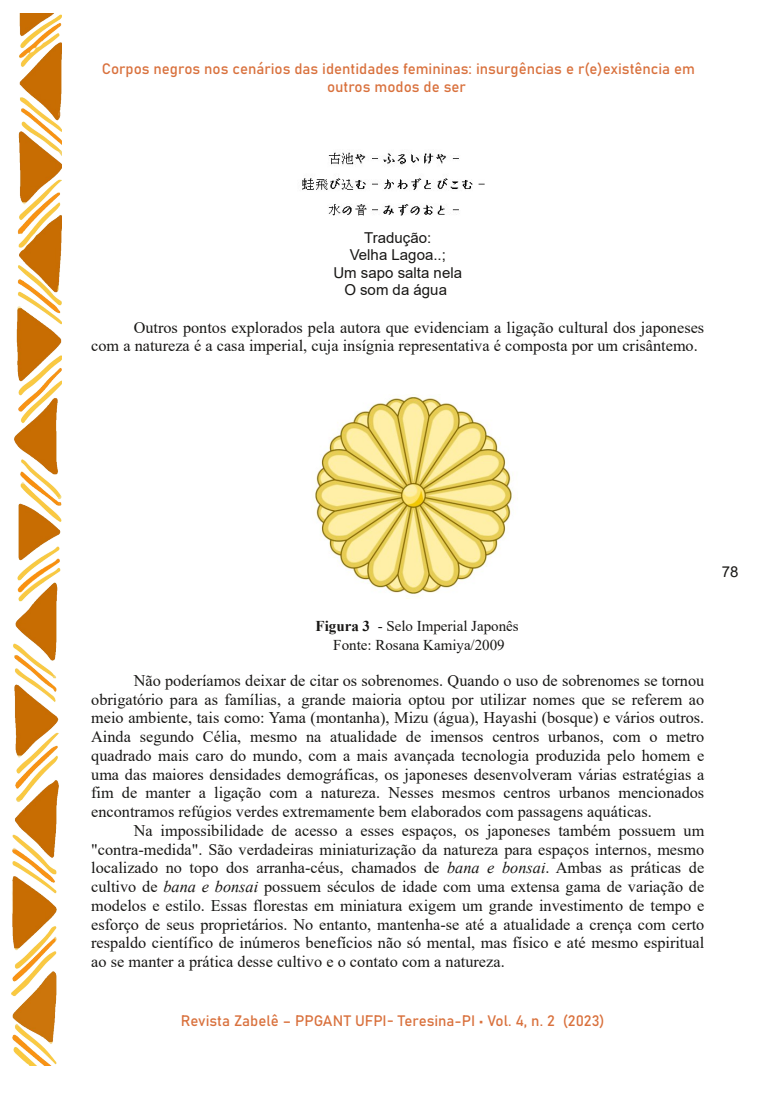
<style>
.page{position:relative;width:767px;height:1114px;background:#fff}
.page>*{position:absolute;margin:0;border:0;box-sizing:border-box;transform-origin:0 0}
.t1{font:16.25px/18.8px "Times New Roman";color:#181715;text-align:justify}
.t2{font:15px/18.8px "Bahnschrift";color:#d9713d;text-align:center}
.t3{font:15px/18.8px "Times New Roman";color:#181715;text-align:center}
.t4{font:15px/17.2px "Arial";color:#181715;text-align:center}
.s1{font-weight:700}
.s2{font-style:italic}
</style>
<div class="page">
<img style="left:11px;top:13px;width:50px;height:1052px">
<img style="left:314px;top:396px;width:204px;height:198px">
<img style="left:302px;top:152px;width:183px;height:64px">
<p class="t2" style="left:102px;top:60px;width:594px">Corpos negros nos cenários das identidades femininas: insurgências e r(e)existência em outros modos de ser</p>
<p class="t4" style="left:333px;top:229px;width:130px">Tradução:<br>Velha Lagoa..;<br>Um sapo salta nela<br>O som da água</p>
<p class="t1" style="left:91px;top:318px;width:614px;text-indent:43px">Outros pontos explorados pela autora que evidenciam a ligação cultural dos japoneses com a natureza é a casa imperial, cuja insígnia representativa é composta por um crisântemo.</p>
<p class="t3" style="left:315px;top:616px;width:204px"><span class="s1">Figura 3</span> - Selo Imperial Japonês<br>Fonte: Rosana Kamiya/2009</p>
<p class="t1" style="left:91px;top:671px;width:614px;text-indent:43px">Não poderíamos deixar de citar os sobrenomes. Quando o uso de sobrenomes se tornou obrigatório para as famílias, a grande maioria optou por utilizar nomes que se referem ao meio ambiente, tais como: Yama (montanha), Mizu (água), Hayashi (bosque) e vários outros.<br>Ainda segundo Célia, mesmo na atualidade de imensos centros urbanos, com o metro quadrado mais caro do mundo, com a mais avançada tecnologia produzida pelo homem e uma das maiores densidades demográficas, os japoneses desenvolveram várias estratégias a fim de manter a ligação com a natureza. Nesses mesmos centros urbanos mencionados encontramos refúgios verdes extremamente bem elaborados com passagens aquáticas.</p>
<p class="t1" style="left:91px;top:821px;width:614px;text-indent:43px">Na impossibilidade de acesso a esses espaços, os japoneses também possuem um "contra-medida". São verdadeiras miniaturização da natureza para espaços internos, mesmo localizado no topo dos arranha-céus, chamados de <span class="s2">bana e bonsai</span>. Ambas as práticas de cultivo de <span class="s2">bana e bonsai</span> possuem séculos de idade com uma extensa gama de variação de modelos e estilo. Essas florestas em miniatura exigem um grande investimento de tempo e esforço de seus proprietários. No entanto, mantenha-se até a atualidade a crença com certo respaldo científico de inúmeros benefícios não só mental, mas físico e até mesmo espiritual ao se manter a prática desse cultivo e o contato com a natureza.</p>
<p class="t2" style="left:181px;top:1012px;width:425px">Revista Zabelê – PPGANT UFPI- Teresina-PI • Vol. 4, n. 2 (2023)</p>
<p class="t4" style="left:722px;top:563px;width:18px">78</p>
</div>
